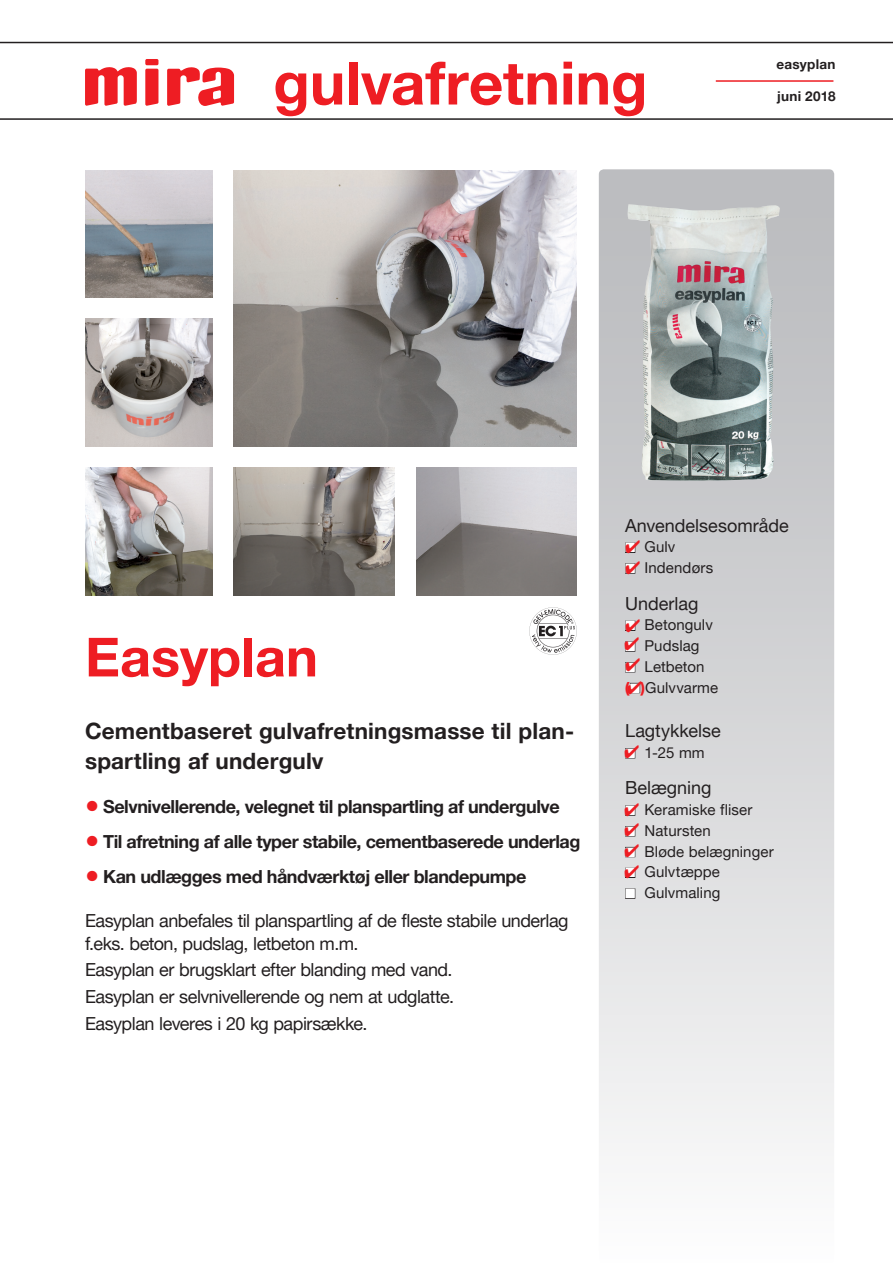
<style>
.page{position:relative;width:893px;height:1263px;background:#fff}
.page>*{position:absolute;margin:0;border:0;box-sizing:border-box;transform-origin:0 0}
.TYPE_OVERSKRIFT{font:700 60px "Helvetica Neue LT Pro";color:#ee1d23}
.over{font:700 54px "Helvetica Neue LT Pro";color:#ee1d23}
.TEKST_UNDER_BILLEDE{font:700 22.5px/30px "Helvetica Neue LT Pro";letter-spacing:.005em;color:#231f20}
.BRØD_side_1{font:18px/22.5px "Helvetica Neue LT Pro";letter-spacing:-.025em;color:#231f20}
.DOTPUNKTER{font:700 18px "Helvetica Neue LT Pro";letter-spacing:-.025em;color:#231f20}
.BRØD_OVERSKRIFT{font:18px "Helvetica Neue LT Pro";color:#231f20}
.PUNKTER_TIL_HØJRE{font:18px "Helvetica Neue LT Pro";color:#231f20}
.PUNKTER_TIL_HØJRE-2{font:15px "Helvetica Neue LT Pro";letter-spacing:.005em;color:#231f20}
.BRØD{font:700 13.5px "Helvetica Neue LT Pro";letter-spacing:.02em;color:#231f20}
.s1{font-size:28.5px;color:#ee1d23}
.s2{color:#fff}
.s3{font-weight:800;color:#ee1d23}
</style>
<div class="page">
<div style="left:600px;top:170px;width:233px;height:1093px;background:linear-gradient(to bottom,#b6b7ba,#fafafa);border-radius:4px"></div>
<div style="left:599px;top:169px;width:235px;height:1094px;border:2px solid #bcbdc0;border-radius:4px"></div>
<svg style="left:529px;top:607px;width:48px;height:48px"></svg>
<img style="left:628px;top:210px;width:146px;height:270px">
<hr style="left:0;top:118px;width:893px;height:2px;background:#231f20">
<hr style="left:0;top:42px;width:893px;height:1px;background:#231f20">
<svg style="left:145px;top:69px;width:13px;height:37px"></svg>
<div style="left:145px;top:59px;width:13px;height:6px;background:#ee1d23;border-radius:2px"></div>
<svg style="left:85px;top:67px;width:52px;height:39px"></svg>
<svg style="left:167px;top:67px;width:67px;height:39px"></svg>
<img style="left:85px;top:170px;width:128px;height:128px">
<img style="left:85px;top:319px;width:128px;height:127px">
<img style="left:85px;top:468px;width:128px;height:127px">
<img style="left:234px;top:170px;width:343px;height:276px">
<div style="left:625px;top:543px;width:10px;height:10px;border:1px solid #231f20"></div>
<div style="left:625px;top:563px;width:10px;height:10px;border:1px solid #231f20"></div>
<div style="left:625px;top:662px;width:10px;height:10px;border:1px solid #231f20"></div>
<div style="left:625px;top:888px;width:10px;height:11px;border:1px solid #231f20"></div>
<img style="left:234px;top:468px;width:161px;height:127px">
<img style="left:416px;top:468px;width:161px;height:127px">
<hr style="left:716px;top:80px;width:117px;height:2px;background:#ee1d23">
<svg style="left:626px;top:561px;width:14px;height:13px"></svg>
<svg style="left:626px;top:540px;width:14px;height:13px"></svg>
<svg style="left:625px;top:619px;width:15px;height:33px"></svg>
<svg style="left:626px;top:659px;width:14px;height:14px"></svg>
<svg style="left:627px;top:681px;width:14px;height:13px"></svg>
<svg style="left:625px;top:803px;width:14px;height:13px"></svg>
<svg style="left:625px;top:865px;width:14px;height:13px"></svg>
<svg style="left:625px;top:845px;width:14px;height:13px"></svg>
<svg style="left:625px;top:823px;width:14px;height:14px"></svg>
<svg style="left:625px;top:745px;width:14px;height:14px"></svg>
<p class="TYPE_OVERSKRIFT" style="left:273px;top:46px;width:376px">gulvafretning</p>
<p class="BRØD" style="left:776px;top:55px;width:61px">easyplan</p>
<p class="BRØD" style="left:777px;top:88px;width:60px">juni 2018</p>
<p class="over" style="left:85px;top:624px;width:234px">Easyplan</p>
<p class="TEKST_UNDER_BILLEDE" style="left:85px;top:715px;width:491px">Cementbaseret gulvafretningsmasse til plan&shy;spartling af undergulv</p>
<p class="DOTPUNKTER" style="left:85px;top:795px;width:476px"><span class="s1">•</span> Selvnivellerende, velegnet til planspartling af undergulve</p>
<p class="DOTPUNKTER" style="left:85px;top:830px;width:497px"><span class="s1">•</span> Til afretning af alle typer stabile, cementbaserede underlag</p>
<p class="DOTPUNKTER" style="left:85px;top:866px;width:443px"><span class="s1">•</span> Kan udlægges med håndværktøj eller blandepumpe</p>
<p class="BRØD_side_1" style="left:85px;top:909px;width:485px">Easyplan anbefales til planspartling af de fleste stabile underlag f.eks. beton, pudslag, letbeton m.m.</p>
<p class="BRØD_side_1" style="left:85px;top:958px;width:369px">Easyplan er brugsklart efter blanding med vand.</p>
<p class="BRØD_side_1" style="left:85px;top:985px;width:371px">Easyplan er selvnivellerende og nem at udglatte.</p>
<p class="BRØD_side_1" style="left:85px;top:1012px;width:284px">Easyplan leveres i 20 kg papirsække.</p>
<p class="BRØD_OVERSKRIFT" style="left:625px;top:514px;width:165px">Anvendelsesområde</p>
<p class="PUNKTER_TIL_HØJRE-2" style="left:625px;top:538px;width:52px"><span class="s2">■</span> Gulv</p>
<p class="PUNKTER_TIL_HØJRE-2" style="left:625px;top:559px;width:90px"><span class="s2">■</span> Indendørs</p>
<p class="BRØD_OVERSKRIFT" style="left:625px;top:592px;width:75px">Underlag</p>
<p class="PUNKTER_TIL_HØJRE-2" style="left:625px;top:616px;width:89px"><span class="s2">■</span> Betongulv</p>
<p class="PUNKTER_TIL_HØJRE-2" style="left:625px;top:637px;width:76px"><span class="s2">■</span> Pudslag</p>
<p class="PUNKTER_TIL_HØJRE-2" style="left:625px;top:657px;width:81px"><span class="s2">■</span> Letbeton</p>
<p class="PUNKTER_TIL_HØJRE-2" style="left:625px;top:678px;width:95px"><span class="s3">(</span><span class="s2">■</span><span class="s3">)</span>Gulvvarme</p>
<p class="PUNKTER_TIL_HØJRE" style="left:625px;top:720px;width:97px">Lagtykkelse</p>
<p class="PUNKTER_TIL_HØJRE-2" style="left:625px;top:743px;width:81px"><span class="s2">■</span> 1-25 mm</p>
<p class="BRØD_OVERSKRIFT" style="left:625px;top:777px;width:88px">Belægning</p>
<p class="PUNKTER_TIL_HØJRE-2" style="left:625px;top:801px;width:129px"><span class="s2">■</span> Keramiske fliser</p>
<p class="PUNKTER_TIL_HØJRE-2" style="left:625px;top:821px;width:87px"><span class="s2">■</span> Natursten</p>
<p class="PUNKTER_TIL_HØJRE-2" style="left:625px;top:842px;width:150px"><span class="s2">■</span> Bløde belægninger</p>
<p class="PUNKTER_TIL_HØJRE-2" style="left:625px;top:863px;width:96px"><span class="s2">■</span> Gulvtæppe</p>
<p class="PUNKTER_TIL_HØJRE-2" style="left:625px;top:884px;width:97px"><span class="s2">■</span> Gulvmaling</p>
</div>
